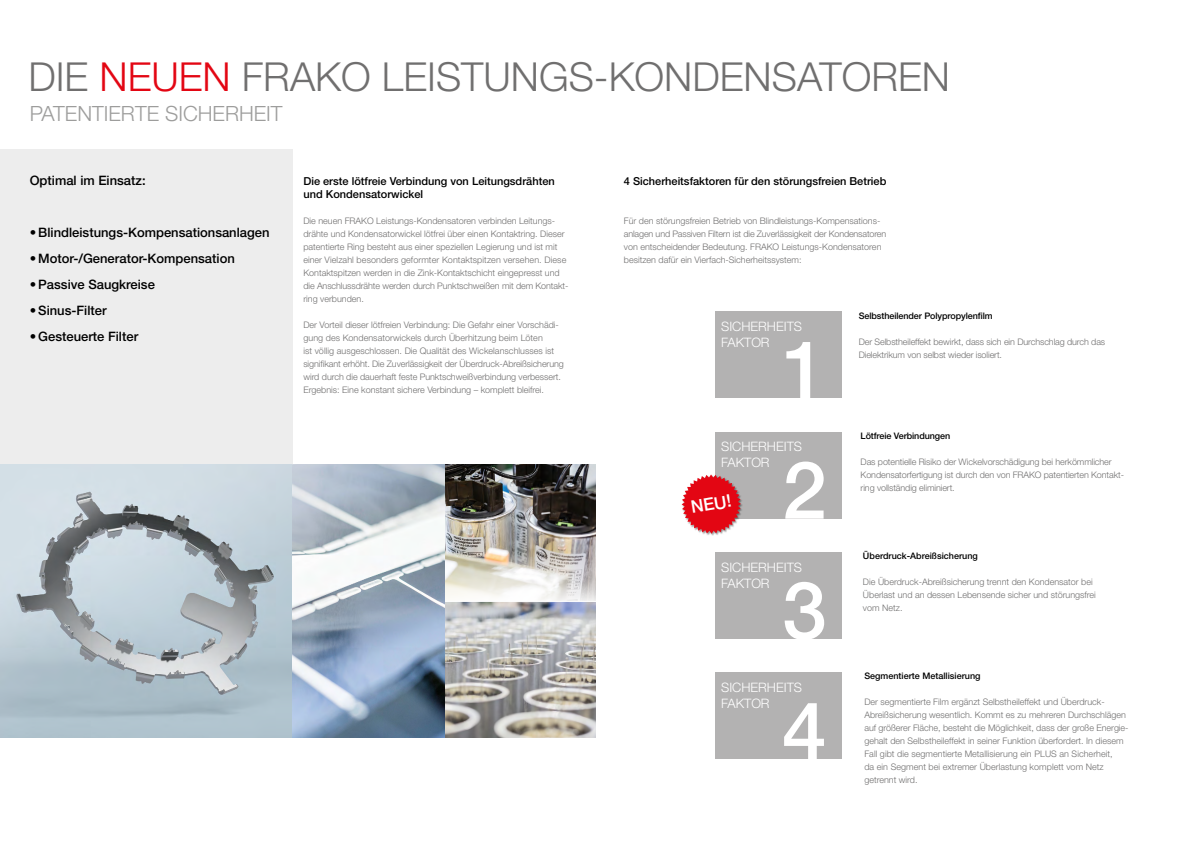
<style>
.page{position:relative;width:1191px;height:842px;background:#fff}
.page>*{position:absolute;margin:0;border:0;box-sizing:border-box;transform-origin:0 0}
.t1{font:500 80px "Helvetica Neue LT Pro";color:#fff}
.t2{font:300 40px "Helvetica Neue LT Pro";color:#706f6f}
.t3{font:300 21px "Helvetica Neue LT Pro";color:#9d9d9c}
.t4{font:500 17.4px "Helvetica Neue LT Pro";color:#fff}
.t5{font:500 13px "Helvetica Neue LT Pro";color:#000}
.t6{font:300 13px/16px "Helvetica Neue LT Pro";color:#fff}
.t7{font:500 11px/13px "Helvetica Neue LT Pro";color:#000}
.t8{font:300 9px/13px "Helvetica Neue LT Pro";color:#706f6f}
.t9{font:500 9px "Helvetica Neue LT Pro";letter-spacing:-.01em;color:#000}
.s1{color:#e30613}
</style>
<div class="page">
<div style="left:0;top:150px;width:292px;height:315px;background:#ededed"></div>
<img style="left:0;top:465px;width:292px;height:273px">
<svg style="left:292px;top:465px;width:153px;height:273px"></svg>
<div style="left:715px;top:312px;width:126px;height:86px;background:#b3b2b2"></div>
<div style="left:715px;top:432px;width:126px;height:86px;background:#b3b2b2"></div>
<div style="left:715px;top:553px;width:126px;height:86px;background:#b3b2b2"></div>
<div style="left:715px;top:673px;width:126px;height:86px;background:#b3b2b2"></div>
<svg style="left:445px;top:602px;width:150px;height:136px;background:#b4b3b0"></svg>
<img style="left:445px;top:465px;width:150px;height:136px">
<div style="left:681px;top:474px;width:62px;height:62px;background:#000;opacity:.4"></div>
<svg style="left:681px;top:474px;width:60px;height:60px"></svg>
<h2 class="t2" style="left:28px;top:52px;width:923px">DIE <span class="s1">NEUEN</span> FRAKO LEISTUNGS-KONDENSATOREN</h2>
<h3 class="t3" style="left:30px;top:101px;width:254px">PATENTIERTE SICHERHEIT</h3>
<h3 class="t5" style="left:30px;top:173px;width:117px">Optimal im Einsatz:</h3>
<h3 class="t5" style="left:30px;top:225px;width:241px">• Blindleistungs-Kompensationsanlagen</h3>
<h3 class="t5" style="left:30px;top:251px;width:207px">• Motor-/Generator-Kompensation</h3>
<h3 class="t5" style="left:30px;top:277px;width:127px">•Passive Saugkreise</h3>
<h3 class="t5" style="left:30px;top:303px;width:78px">•Sinus-Filter</h3>
<h3 class="t5" style="left:30px;top:329px;width:110px">• Gesteuerte Filter</h3>
<p class="t7" style="left:303px;top:175px;width:253px">Die erste lötfreie Verbindung von Leitungsdrähten und Kondensatorwickel</p>
<p class="t8" style="left:303px;top:214px;width:266px">Die neuen FRAKO Leistungs-Kondensatoren verbinden Leitungs&shy;drähte und Kondensatorwickel lötfrei über einen Kontaktring. Dieser patentierte Ring besteht aus einer speziellen Legierung und ist mit einer Vielzahl besonders geformter Kontaktspitzen versehen. Diese Kontaktspitzen werden in die Zink-Kontaktschicht eingepresst und die Anschlussdrähte werden durch Punktschweißen mit dem Kontakt&shy;ring verbunden.</p>
<p class="t8" style="left:303px;top:318px;width:262px">Der Vorteil dieser lötfreien Verbindung: Die Gefahr einer Vorschädi&shy;gung des Kondensatorwickels durch Überhitzung beim Löten<br>ist völlig ausgeschlossen. Die Qualität des Wickelanschlusses ist signifikant erhöht. Die Zuverlässigkeit der Überdruck-Abreißsicherung wird durch die dauerhaft feste Punktschweißverbindung verbessert.<br>Ergebnis: Eine konstant sichere Verbindung – komplett bleifrei.</p>
<p class="t7" style="left:624px;top:175px;width:264px">4 Sicherheitsfaktoren für den störungsfreien Betrieb</p>
<p class="t8" style="left:624px;top:214px;width:264px">Für den störungsfreien Betrieb von Blindleistungs-Kompensations&shy;anlagen und Passiven Filtern ist die Zuverlässigkeit der Kondensatoren von entscheidender Bedeutung. FRAKO Leistungs-Kondensatoren besitzen dafür ein Vierfach-Sicherheitssystem:</p>
<h3 class="t6" style="left:721px;top:318px;width:82px">SICHERHEITS<br>FAKTOR</h3>
<h1 class="t1" style="left:782px;top:322px;width:46px">1</h1>
<h3 class="t6" style="left:721px;top:438px;width:82px">SICHERHEITS<br>FAKTOR</h3>
<h1 class="t1" style="left:782px;top:442px;width:46px">2</h1>
<h3 class="t4" style="left:689px;top:497px;width:42px;rotate:-10deg">NEU!</h3>
<h3 class="t6" style="left:721px;top:559px;width:82px">SICHERHEITS<br>FAKTOR</h3>
<h1 class="t1" style="left:782px;top:563px;width:46px">3</h1>
<h3 class="t6" style="left:721px;top:679px;width:82px">SICHERHEITS<br>FAKTOR</h3>
<h1 class="t1" style="left:782px;top:683px;width:46px">4</h1>
<p class="t9" style="left:858px;top:310px;width:135px">Selbstheilender Polypropylenfilm</p>
<p class="t8" style="left:858px;top:335px;width:248px">Der Selbstheileffekt bewirkt, dass sich ein Durchschlag durch das<br>Dielektrikum von selbst wieder isoliert.</p>
<p class="t9" style="left:860px;top:430px;width:91px">Lötfreie Verbindungen</p>
<p class="t8" style="left:860px;top:455px;width:264px">Das potentielle Risiko der Wickelvorschädigung bei herkömmlicher<br>Kondensatorfertigung ist durch den von FRAKO patentierten Kontakt&shy;ring vollständig eliminiert.</p>
<p class="t9" style="left:863px;top:550px;width:116px">Überdruck-Abreißsicherung</p>
<p class="t8" style="left:863px;top:575px;width:234px">Die Überdruck-Abreißsicherung trennt den Kondensator bei<br>Überlast und an dessen Lebensende sicher und störungsfrei vom Netz.</p>
<p class="t9" style="left:864px;top:671px;width:118px">Segmentierte Metallisierung</p>
<p class="t8" style="left:864px;top:695px;width:264px">Der segmentierte Film ergänzt Selbstheileffekt und Überdruck-Abreißsicherung wesentlich. Kommt es zu mehreren Durchschlägen auf größerer Fläche, besteht die Möglichkeit, dass der große Energie-- gehalt den Selbstheileffekt in seiner Funktion überfordert. In diesem Fall gibt die segmentierte Metallisierung ein PLUS an Sicherheit,<br>da ein Segment bei extremer Überlastung komplett vom Netz getrennt wird.</p>
</div>
